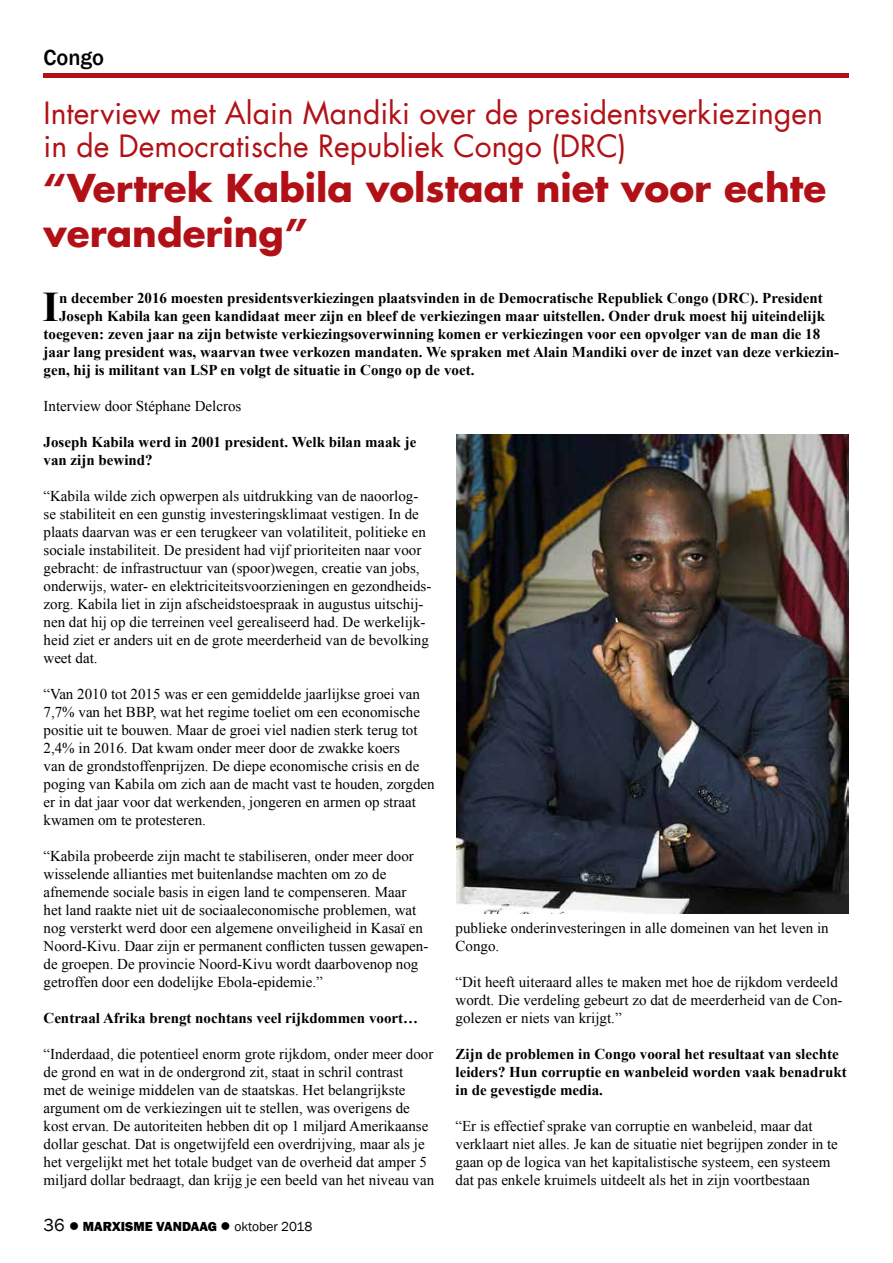
<style>
.page{position:relative;width:893px;height:1263px;background:#fff}
.page>*{position:absolute;margin:0;border:0;box-sizing:border-box;transform-origin:0 0}
.t1{font:700 42.15px "Times New Roman";color:#000}
.t2{font:700 37.5px/45px "Futura LT";color:#b11116}
.t3{font:30px/33px "Futura LT";color:#b11116}
.t4{font:500 22.5px "Franklin Gothic";color:#000}
.t5{font:15px/18px "Times New Roman";color:#000}
.t6{font:700 15px/18px "Times New Roman";color:#000}
.t7{font:800 13.5px "Franklin Gothic";color:#000}
.s1{font-weight:400;font-size:18px}
.s2{font-weight:400}
</style>
<div class="page">
<hr style="left:44px;top:74px;width:805px;height:4px;background:#b11116">
<img style="left:456px;top:434px;width:393px;height:479px">
<h3 class="t4" style="left:44px;top:44px;width:62px">Congo</h3>
<h3 class="t3" style="left:44px;top:97px;width:781px">Interview met Alain Mandiki over de presidentsverkiezingen in de Democratische Republiek Congo (DRC)</h3>
<h2 class="t2" style="left:44px;top:165px;width:784px">“Vertrek Kabila volstaat niet voor echte verandering”</h2>
<h1 class="t1" style="left:43px;top:278px;width:18px">I</h1>
<p class="t6" style="left:59px;top:288px;width:765px">n december 2016 moesten presidentsverkiezingen plaatsvinden in de Democratische Republiek Congo (DRC). President</p>
<p class="t6" style="left:59px;top:306px;width:767px">Joseph Kabila kan geen kandidaat meer zijn en bleef de verkiezingen maar uitstellen. Onder druk moest hij uiteindelijk</p>
<p class="t6" style="left:44px;top:324px;width:778px">toegeven: zeven jaar na zijn betwiste verkiezingsoverwinning komen er verkiezingen voor een opvolger van de man die 18</p>
<p class="t6" style="left:44px;top:342px;width:797px">jaar lang president was, waarvan twee verkozen mandaten. We spraken met Alain Mandiki over de inzet van deze verkiezin-</p>
<p class="t6" style="left:44px;top:360px;width:432px">gen, hij is militant van LSP en volgt de situatie in Congo op de voet.</p>
<p class="t5" style="left:44px;top:397px;width:199px">Interview door Stéphane Delcros</p>
<p class="t6" style="left:44px;top:432px;width:374px">Joseph Kabila werd in 2001 president. Welk bilan maak je van zijn bewind?</p>
<p class="t5" style="left:44px;top:487px;width:389px">“Kabila wilde zich opwerpen als uitdrukking van de naoorlog&shy;se stabiliteit en een gunstig investeringsklimaat vestigen. In de plaats daarvan was er een terugkeer van volatiliteit, politieke en sociale instabiliteit. De president had vijf prioriteiten naar voor gebracht: de infrastructuur van (spoor)wegen, creatie van jobs, onderwijs, water- en elektriciteitsvoorzieningen en gezondheids&shy;zorg. Kabila liet in zijn afscheidstoespraak in augustus uitschij&shy;nen dat hij op die terreinen veel gerealiseerd had. De werkelijk&shy;heid ziet er anders uit en de grote meerderheid van de bevolking weet dat.</p>
<p class="t5" style="left:44px;top:685px;width:393px">“Van 2010 tot 2015 was er een gemiddelde jaarlijkse groei van 7,7% van het BBP, wat het regime toeliet om een economische positie uit te bouwen. Maar de groei viel nadien sterk terug tot 2,4% in 2016. Dat kwam onder meer door de zwakke koers<br>van de grondstoffenprijzen. De diepe economische crisis en de poging van Kabila om zich aan de macht vast te houden, zorgden er in dat jaar voor dat werkenden, jongeren en armen op straat kwamen om te protesteren.</p>
<p class="t5" style="left:44px;top:847px;width:386px">“Kabila probeerde zijn macht te stabiliseren, onder meer door wisselende allianties met buitenlandse machten om zo de afnemende sociale basis in eigen land te compenseren. Maar het land raakte niet uit de sociaaleconomische problemen, wat nog versterkt werd door een algemene onveiligheid in Kasaï en Noord-Kivu. Daar zijn er permanent conflicten tussen gewapen&shy;de groepen. De provincie Noord-Kivu wordt daarbovenop nog getroffen door een dodelijke Ebola-epidemie.”</p>
<p class="t6" style="left:44px;top:1008px;width:376px">Centraal Afrika brengt nochtans veel rijkdommen voort…</p>
<p class="t5" style="left:44px;top:1045px;width:392px">“Inderdaad, die potentieel enorm grote rijkdom, onder meer door de grond en wat in de ondergrond zit, staat in schril contrast<br>met de weinige middelen van de staatskas. Het belangrijkste argument om de verkiezingen uit te stellen, was overigens de kost ervan. De autoriteiten hebben dit op 1 miljard Amerikaanse dollar geschat. Dat is ongetwijfeld een overdrijving, maar als je het vergelijkt met het totale budget van de overheid dat amper 5 miljard dollar bedraagt, dan krijg je een beeld van het niveau van</p>
<p class="t5" style="left:455px;top:919px;width:375px">publieke onderinvesteringen in alle domeinen van het leven in<br>Congo.</p>
<p class="t5" style="left:455px;top:973px;width:388px">“Dit heeft uiteraard alles te maken met hoe de rijkdom verdeeld wordt. Die verdeling gebeurt zo dat de meerderheid van de Con&shy;golezen er niets van krijgt.”</p>
<p class="t6" style="left:455px;top:1044px;width:393px">Zijn de problemen in Congo vooral het resultaat van slechte leiders? Hun corruptie en wanbeleid worden vaak benadrukt in de gevestigde media.</p>
<p class="t5" style="left:455px;top:1117px;width:384px">“Er is effectief sprake van corruptie en wanbeleid, maar dat verklaart niet alles. Je kan de situatie niet begrijpen zonder in te gaan op de logica van het kapitalistische systeem, een systeem dat pas enkele kruimels uitdeelt als het in zijn voortbestaan</p>
<p class="t7" style="left:44px;top:1217px;width:270px"><span class="s1">36</span> ● MARXISME VANDAAG ● <span class="s2">oktober 2018</span></p>
</div>
